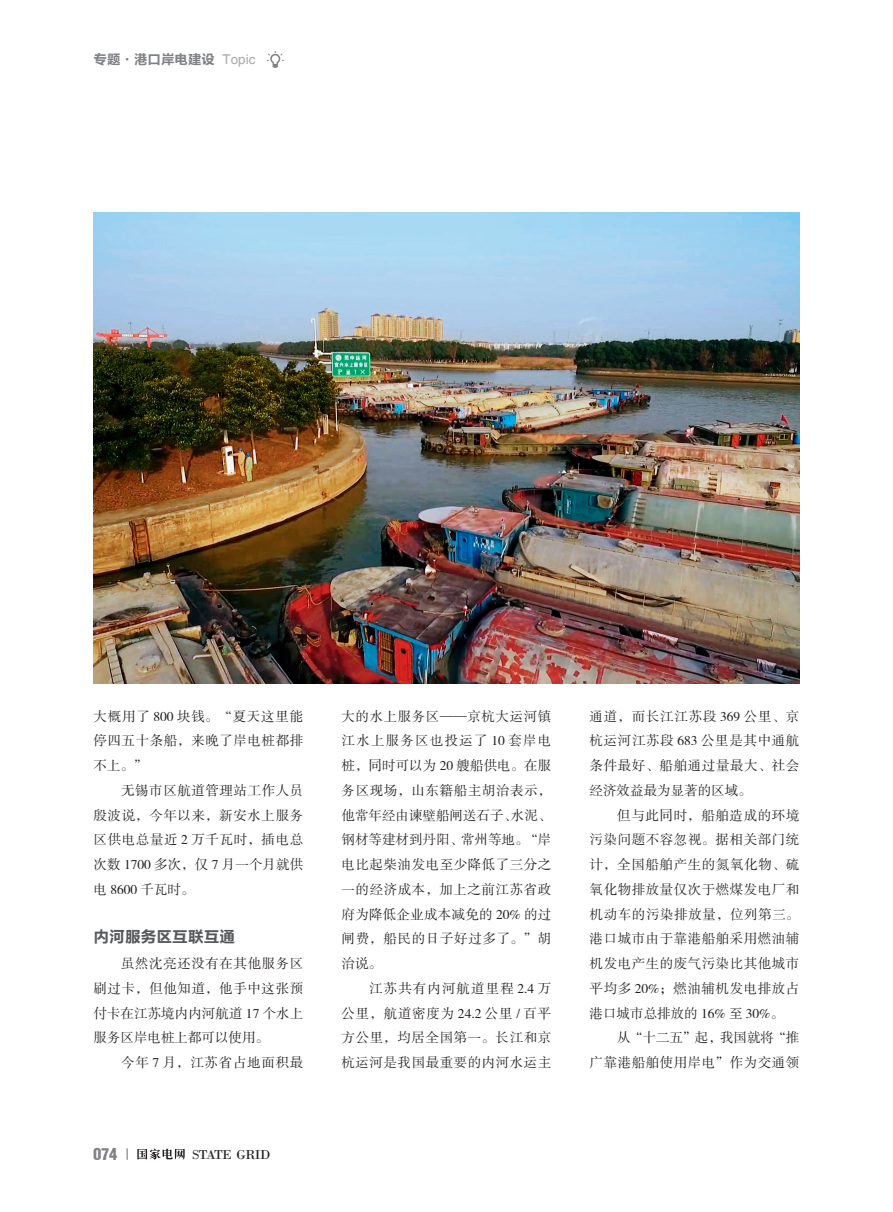
<style>
.page{position:relative;width:893px;height:1212px;background:#fff}
.page>*{position:absolute;margin:0;border:0;box-sizing:border-box;transform-origin:0 0}
.t1{font:18px "Helvetica Condensed Black Se";color:#808285}
.内文标题-国家电网{font:15.75px "FZLTCHK GBK1 0";color:#57585a}
.t2{font:13.5px/24.8px "FZSSJW GB1 0";letter-spacing:.04em;color:#231f20;text-align:justify}
.t3{font:13.5px "FZLTCHK GBK1 0";color:#808285}
.t4{font:13.5px "Bodoni";letter-spacing:-.05em;color:#231f20}
.s1{font-family:"Helvetica";color:#a8a9ad}
</style>
<div class="page">
<svg style="left:137px;top:1148px;width:48px;height:11px"></svg>
<svg style="left:127px;top:1148px;width:1px;height:12px"></svg>
<svg style="left:267px;top:51px;width:17px;height:17px"></svg>
<img style="left:94px;top:213px;width:705px;height:470px">
<p class="t3" style="left:94px;top:52px;width:163px">专题·港口岸电建设 <span class="s1">Topic</span></p>
<p class="t2" style="left:94px;top:704px;width:211px">大概用了 800 块钱。“夏天这里能停四五十条船，来晚了岸电桩都排不上。”</p>
<p class="t2" style="left:94px;top:778px;width:211px;text-indent:28px">无锡市区航道管理站工作人员殷波说，今年以来，新安水上服务区供电总量近 2 万千瓦时，插电总次数 1700 多次，仅 7 月一个月就供电 8600 千瓦时。</p>
<p class="内文标题-国家电网" style="left:94px;top:928px;width:143px">内河服务区互联互通</p>
<p class="t2" style="left:94px;top:952px;width:211px;text-indent:28px">虽然沈亮还没有在其他服务区刷过卡，但他知道，他手中这张预付卡在江苏境内内河航道 17 个水上服务区岸电桩上都可以使用。</p>
<p class="t2" style="left:121px;top:1051px;width:184px">今年 7 月，江苏省占地面积最</p>
<h1 class="t1" style="left:94px;top:1147px;width:25px">074</h1>
<p class="t4" style="left:192px;top:1146px;width:80px">STATE GRID</p>
<p class="t2" style="left:342px;top:704px;width:211px">大的水上服务区——京杭大运河镇江水上服务区也投运了 10 套岸电桩，同时可以为 20 艘船供电。在服务区现场，山东籍船主胡治表示，他常年经由谏壁船闸送石子、水泥、钢材等建材到丹阳、常州等地。“岸电比起柴油发电至少降低了三分之一的经济成本，加上之前江苏省政府为降低企业成本减免的 20% 的过闸费，船民的日子好过多了。”胡治说。</p>
<p class="t2" style="left:342px;top:976px;width:211px;text-indent:28px">江苏共有内河航道里程 2.4 万公里，航道密度为 24.2 公里 / 百平方公里，均居全国第一。长江和京杭运河是我国最重要的内河水运主</p>
<p class="t2" style="left:590px;top:704px;width:211px">通道，而长江江苏段 369 公里、京杭运河江苏段 683 公里是其中通航条件最好、船舶通过量最大、社会经济效益最为显著的区域。</p>
<p class="t2" style="left:590px;top:803px;width:211px;text-indent:28px">但与此同时，船舶造成的环境污染问题不容忽视。据相关部门统计，全国船舶产生的氮氧化物、硫氧化物排放量仅次于燃煤发电厂和机动车的污染排放量，位列第三。港口城市由于靠港船舶采用燃油辅机发电产生的废气污染比其他城市平均多 20%；燃油辅机发电排放占港口城市总排放的 16% 至 30%。</p>
<p class="t2" style="left:590px;top:1026px;width:211px;text-align:right">从“十二五”起，我国就将“推<br>广靠港船舶使用岸电”作为交通领</p>
</div>
